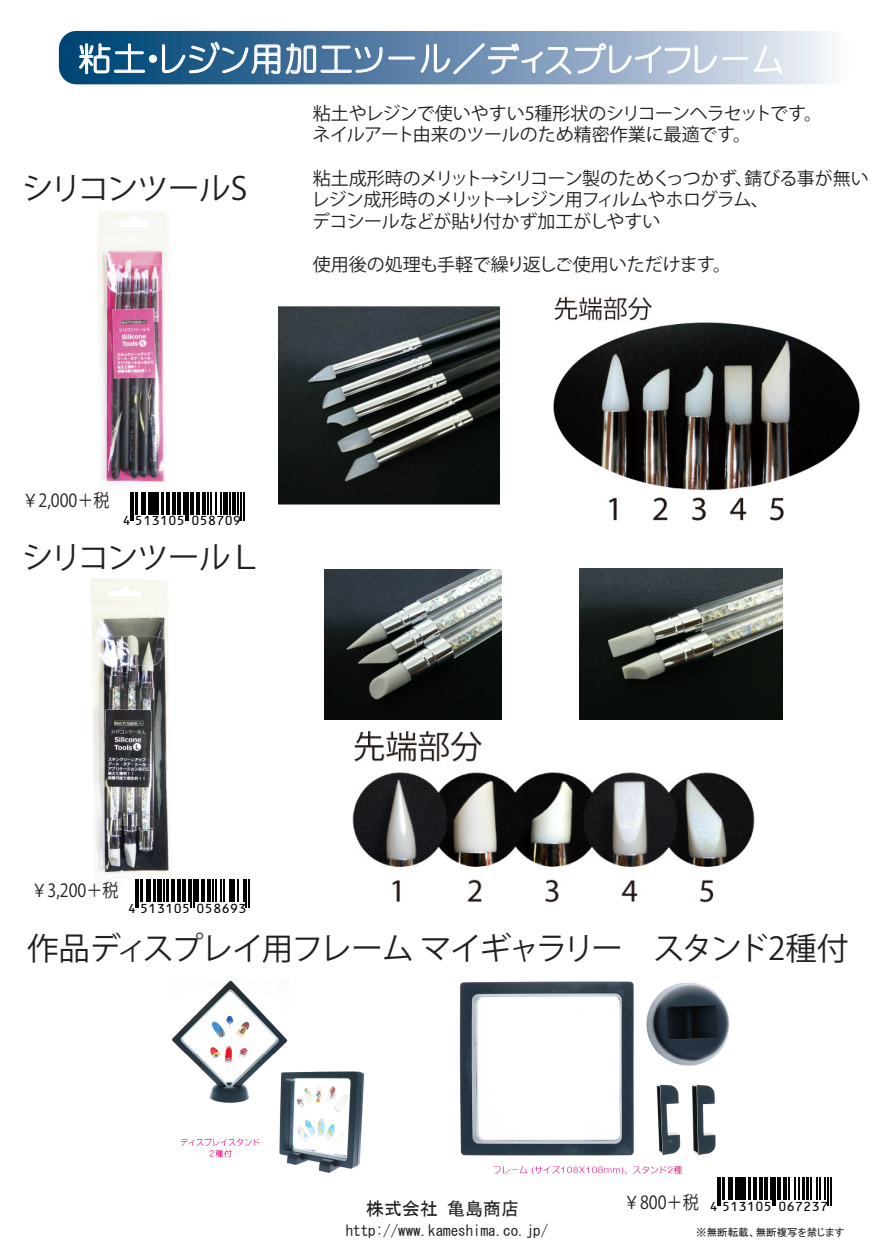
<style>
.page{position:relative;width:888px;height:1260px;background:#fff}
.page>*{position:absolute;margin:0;border:0;box-sizing:border-box;transform-origin:0 0}
.t1{font:33px "Yenti EGP Medium SJIS";letter-spacing:.03em;color:#fff}
.t2{font:31.5px "Koz Go Pr 6 N";letter-spacing:-.055em;color:#231f20}
.t3{font:18px/21.6px "Koz Go Pr 6 N";letter-spacing:-.03em;color:#231f20}
.t4{font:18px/21.6px "Koz Go Pr 6 N";letter-spacing:-.01em;color:#231f20}
.t5{font:18px "Koz Go Pr 6 N";letter-spacing:-.01em;color:#231f20;scale:.89 1}
.t6{font:18px "MS Gothic";color:#231f20}
.t7{font:15px "MS Gothic";color:#231f20}
.t8{font:13.2px "OCRB";letter-spacing:.035em;color:#030303}
.t9{font:10.5px "MS P Gothic";color:#231f20}
.s1{font-size:31.5px}
</style>
<div class="page">
<svg style="left:59px;top:30px;width:771px;height:54px;background:#7c9bb9"></svg>
<div style="left:733px;top:543px;width:11px;height:10px;border:1px solid #fff;border-radius:50%"></div>
<div style="left:571px;top:540px;width:11px;height:11px;border:1px solid #fff;border-radius:50%"></div>
<div style="left:415px;top:542px;width:10px;height:11px;border:1px solid #fff;border-radius:50%"></div>
<div style="left:268px;top:540px;width:11px;height:11px;border:1px solid #fff;border-radius:50%"></div>
<div style="left:113px;top:538px;width:11px;height:10px;border:1px solid #fff;border-radius:50%"></div>
<div style="left:134px;top:174px;width:121px;height:96px;border:1px solid #fff;border-radius:18px"></div>
<div style="left:194px;top:149px;width:219px;height:64px;border:1px solid #fff;border-radius:18px"></div>
<div style="left:374px;top:182px;width:83px;height:192px;border:1px solid #fff;border-radius:18px"></div>
<div style="left:279px;top:181px;width:75px;height:180px;border:1px solid #fff;border-radius:18px"></div>
<img style="left:97px;top:212px;width:177px;height:273px">
<img style="left:278px;top:295px;width:221px;height:210px">
<img style="left:553px;top:296px;width:307px;height:225px">
<img style="left:91px;top:579px;width:79px;height:296px">
<img style="left:324px;top:570px;width:178px;height:150px">
<img style="left:580px;top:568px;width:202px;height:152px">
<img style="left:352px;top:731px;width:403px;height:172px">
<img style="left:172px;top:980px;width:192px;height:193px">
<img style="left:459px;top:981px;width:271px;height:194px">
<svg style="left:130px;top:492px;width:82px;height:29px"></svg>
<hr style="left:215px;top:492px;width:2px;height:23px;background:#030303">
<svg style="left:220px;top:492px;width:24px;height:29px"></svg>
<hr style="left:135px;top:879px;width:2px;height:29px;background:#030303">
<svg style="left:138px;top:879px;width:97px;height:29px"></svg>
<hr style="left:237px;top:879px;width:2px;height:23px;background:#030303">
<hr style="left:243px;top:879px;width:2px;height:23px;background:#030303">
<svg style="left:246px;top:879px;width:3px;height:29px"></svg>
<svg style="left:717px;top:1177px;width:114px;height:29px"></svg>
<h1 class="t1" style="left:78px;top:42px;width:707px">粘土・レジン用加工ツール／<span class="s1">ディスプレイフレーム</span></h1>
<h2 class="t2" style="left:22px;top:171px;width:227px">シリコンツールS</h2>
<p class="t4" style="left:312px;top:103px;width:511px">粘土やレジンで使いやすい5種形状のシリコーンヘラセットです。ネイルアート由来のツールのため精密作業に最適です。</p>
<p class="t3" style="left:311px;top:168px;width:559px">粘土成形時のメリット→シリコーン製のためくっつかず、錆びる事が無いレジン成形時のメリット→レジン用フィルムやホログラム、<br>デコシールなどが貼り付かず加工がしやすい</p>
<p class="t4" style="left:313px;top:254px;width:420px">使用後の処理も手軽で繰り返しご使用いただけます。</p>
<p class="t5" style="left:23px;top:490px;width:99px">￥2,000＋税</p>
<p class="t8" style="left:123px;top:516px;width:120px">4 513105 058709</p>
<h2 class="t2" style="left:22px;top:539px;width:242px">シリコンツールＬ</h2>
<p class="t5" style="left:31px;top:880px;width:99px">￥3,200＋税</p>
<p class="t8" style="left:128px;top:903px;width:120px">4 513105 058693</p>
<h2 class="t2" style="left:27px;top:931px;width:823px">作品ディスプレイ用フレーム マイギャラリー　スタンド2種付</h2>
<p class="t5" style="left:624px;top:1192px;width:85px">￥800＋税</p>
<p class="t6" style="left:366px;top:1200px;width:172px">株式会社亀島商店　</p>
<p class="t7" style="left:346px;top:1223px;width:204px">http://www.kameshima.co.jp/</p>
<p class="t9" style="left:696px;top:1227px;width:150px">※無断転載、無断複写を禁じます</p>
<p class="t8" style="left:710px;top:1202px;width:120px">4 513105 067237</p>
</div>
